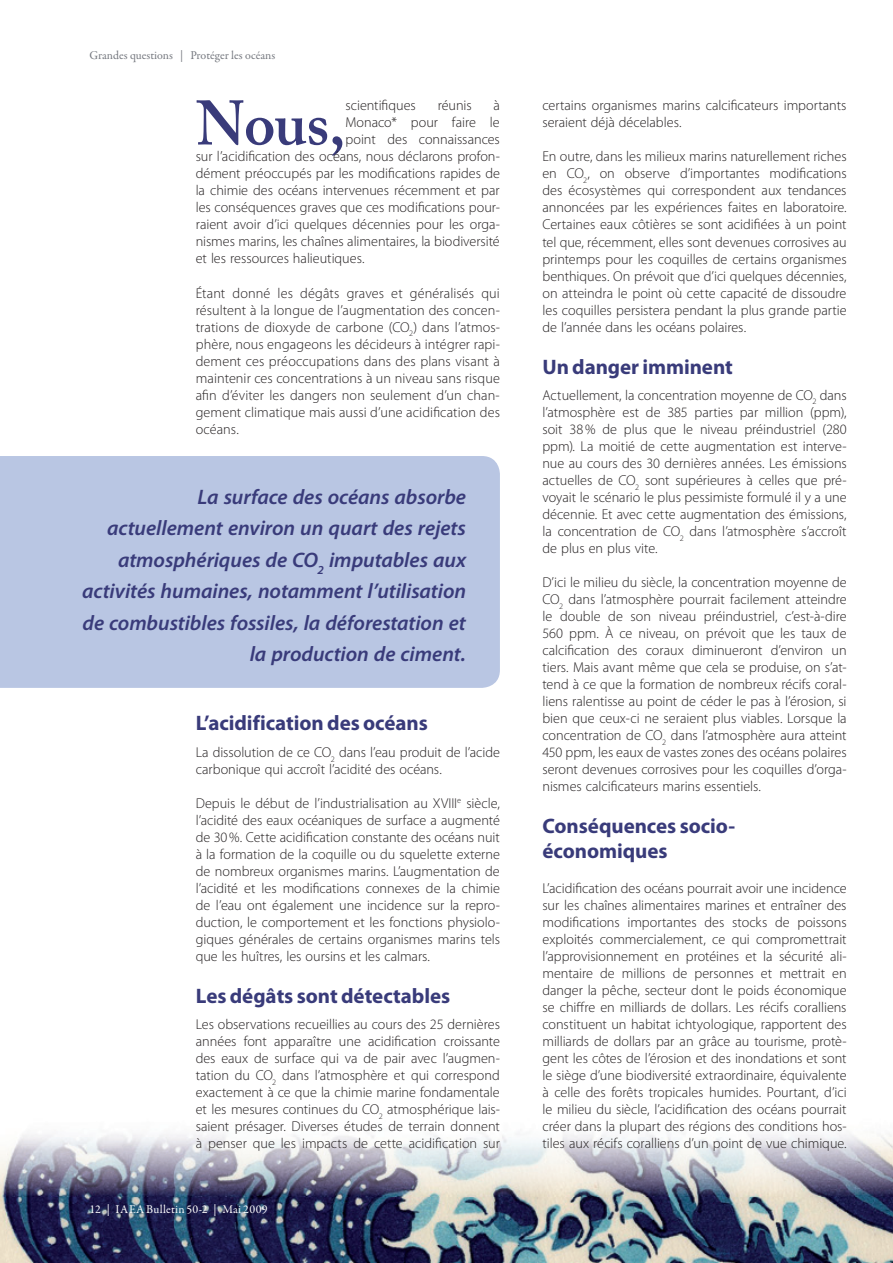
<style>
.page{position:relative;width:893px;height:1263px;background:#fff}
.page>*{position:absolute;margin:0;border:0;box-sizing:border-box;transform-origin:0 0}
.t1{font:600 62.1px "Adobe Caslon Pro";color:#393b7a}
.t2{font:italic 600 21px/31.5px "Myriad Pro";letter-spacing:-.005em;color:#393b7a;text-align:right}
.t3{font:700 21px/25.2px "Myriad Pro";letter-spacing:-.005em;color:#393b7a}
.t4{font:300 14.4px/17px "Myriad Pro";color:#231f20;text-align:justify}
.t5{font:12px "Garamond Premr Pro";color:#75787f}
.t6{font:12px "Garamond Premr Pro";letter-spacing:.025em;color:#fff}
</style>
<div class="page">
<img style="left:0;top:1196px;width:892px;height:66px">
<svg style="left:0;top:1133px;width:892px;height:63px"></svg>
<div style="left:0;top:456px;width:500px;height:232px;background:#b9c6e3"></div>
<p class="t5" style="left:89px;top:51px;width:187px">Grandes questions | Protéger les océans</p>
<h1 class="t1" style="left:196px;top:100px;width:151px">Nous,</h1>
<p class="t4" style="left:345px;top:98px;width:72px">scientifiques</p>
<p class="t4" style="left:437px;top:98px;width:35px">réunis</p>
<p class="t4" style="left:493px;top:98px;width:8px">à</p>
<p class="t4" style="left:345px;top:115px;width:156px">Monaco* pour faire le</p>
<p class="t4" style="left:345px;top:132px;width:156px">point des connaissances</p>
<p class="t4" style="left:196px;top:149px;width:306px">sur l’acidification des océans, nous déclarons profon-</p>
<p class="t4" style="left:196px;top:166px;width:306px">dément préoccupés par les modifications rapides de</p>
<p class="t4" style="left:196px;top:183px;width:305px">la chimie des océans intervenues récemment et par</p>
<p class="t4" style="left:196px;top:200px;width:306px">les conséquences graves que ces modifications pour-</p>
<p class="t4" style="left:196px;top:217px;width:306px">raient avoir d’ici quelques décennies pour les orga-</p>
<p class="t4" style="left:196px;top:234px;width:305px">nismes marins, les chaînes alimentaires, la biodiversité</p>
<p class="t4" style="left:196px;top:251px;width:170px">et les ressources halieutiques.</p>
<p class="t4" style="left:196px;top:285px;width:306px">Étant donné les dégâts graves et généralisés qui résultent à la longue de l’augmentation des concen&shy;trations de dioxyde de carbone (CO<sub>2</sub>) dans l’atmos&shy;phère, nous engageons les décideurs à intégrer rapi&shy;dement ces préoccupations dans des plans visant à maintenir ces concentrations à un niveau sans risque afin d’éviter les dangers non seulement d’un chan&shy;gement climatique mais aussi d’une acidification des océans.</p>
<h2 class="t2" style="left:82px;top:482px;width:385px">La surface des océans absorbe actuellement environ un quart des rejets atmosphériques de CO<sub>2</sub> imputables aux activités humaines, notamment l’utilisation de combustibles fossiles, la déforestation et la production de ciment.</h2>
<h2 class="t3" style="left:196px;top:712px;width:233px">L’acidification des océans</h2>
<p class="t4" style="left:196px;top:744px;width:306px">La dissolution de ce CO<sub>2</sub> dans l’eau produit de l’acide carbonique qui accroît l’acidité des océans.</p>
<p class="t4" style="left:196px;top:796px;width:306px">Depuis le début de l’industrialisation au XVIII<sup>e</sup> siècle, l’acidité des eaux océaniques de surface a augmenté de 30 %. Cette acidification constante des océans nuit à la formation de la coquille ou du squelette externe de nombreux organismes marins. L’augmentation de l’acidité et les modifications connexes de la chimie de l’eau ont également une incidence sur la repro&shy;duction, le comportement et les fonctions physiolo&shy;giques générales de certains organismes marins tels que les huîtres, les oursins et les calmars.</p>
<h2 class="t3" style="left:196px;top:985px;width:256px">Les dégâts sont détectables</h2>
<p class="t4" style="left:196px;top:1017px;width:306px">Les observations recueillies au cours des 25 dernières années font apparaître une acidification croissante des eaux de surface qui va de pair avec l’augmen&shy;tation du CO<sub>2</sub> dans l’atmosphère et qui correspond exactement à ce que la chimie marine fondamentale et les mesures continues du CO<sub>2</sub> atmosphérique lais&shy;saient présager. Diverses études de terrain donnent à penser que les impacts de cette acidification sur</p>
<p class="t6" style="left:89px;top:1204px;width:180px">12 | IAEA Bulletin 50-2 | Mai 2009</p>
<p class="t4" style="left:542px;top:98px;width:305px">certains organismes marins calcificateurs importants seraient déjà décelables.</p>
<p class="t4" style="left:542px;top:149px;width:306px">En outre, dans les milieux marins naturellement riches en CO<sub>2</sub>, on observe d’importantes modifications des écosystèmes qui correspondent aux tendances annoncées par les expériences faites en laboratoire.<br>Certaines eaux côtières se sont acidifiées à un point tel que, récemment, elles sont devenues corrosives au printemps pour les coquilles de certains organismes benthiques. On prévoit que d’ici quelques décennies, on atteindra le point où cette capacité de dissoudre les coquilles persistera pendant la plus grande partie de l’année dans les océans polaires.</p>
<h2 class="t3" style="left:542px;top:356px;width:192px">Un danger imminent</h2>
<p class="t4" style="left:542px;top:387px;width:306px">Actuellement, la concentration moyenne de CO<sub>2</sub> dans l’atmosphère est de 385 parties par million (ppm), soit 38 % de plus que le niveau préindustriel (280 ppm). La moitié de cette augmentation est interve&shy;nue au cours des 30 dernières années. Les émissions actuelles de CO<sub>2</sub> sont supérieures à celles que pré&shy;voyait le scénario le plus pessimiste formulé il y a une décennie. Et avec cette augmentation des émissions, la concentration de CO<sub>2</sub> dans l’atmosphère s’accroît de plus en plus vite.</p>
<p class="t4" style="left:542px;top:574px;width:306px">D’ici le milieu du siècle, la concentration moyenne de CO<sub>2</sub> dans l’atmosphère pourrait facilement atteindre le double de son niveau préindustriel, c’est-à-dire 560 ppm. À ce niveau, on prévoit que les taux de calcification des coraux diminueront d’environ un tiers. Mais avant même que cela se produise, on s’at&shy;tend à ce que la formation de nombreux récifs coral&shy;liens ralentisse au point de céder le pas à l’érosion, si bien que ceux-ci ne seraient plus viables. Lorsque la concentration de CO<sub>2</sub> dans l’atmosphère aura atteint 450 ppm, les eaux de vastes zones des océans polaires seront devenues corrosives pour les coquilles d’orga&shy;nismes calcificateurs marins essentiels.</p>
<h2 class="t3" style="left:542px;top:815px;width:194px">Conséquences socio&shy;économiques</h2>
<p class="t4" style="left:542px;top:881px;width:306px">L’acidification des océans pourrait avoir une incidence sur les chaînes alimentaires marines et entraîner des modifications importantes des stocks de poissons exploités commercialement, ce qui compromettrait l’approvisionnement en protéines et la sécurité ali&shy;mentaire de millions de personnes et mettrait en danger la pêche, secteur dont le poids économique se chiffre en milliards de dollars. Les récifs coralliens constituent un habitat ichtyologique, rapportent des milliards de dollars par an grâce au tourisme, protè&shy;gent les côtes de l’érosion et des inondations et sont le siège d’une biodiversité extraordinaire, équivalente à celle des forêts tropicales humides. Pourtant, d’ici le milieu du siècle, l’acidification des océans pourrait créer dans la plupart des régions des conditions hos&shy;tiles aux récifs coralliens d’un point de vue chimique.</p>
</div>
